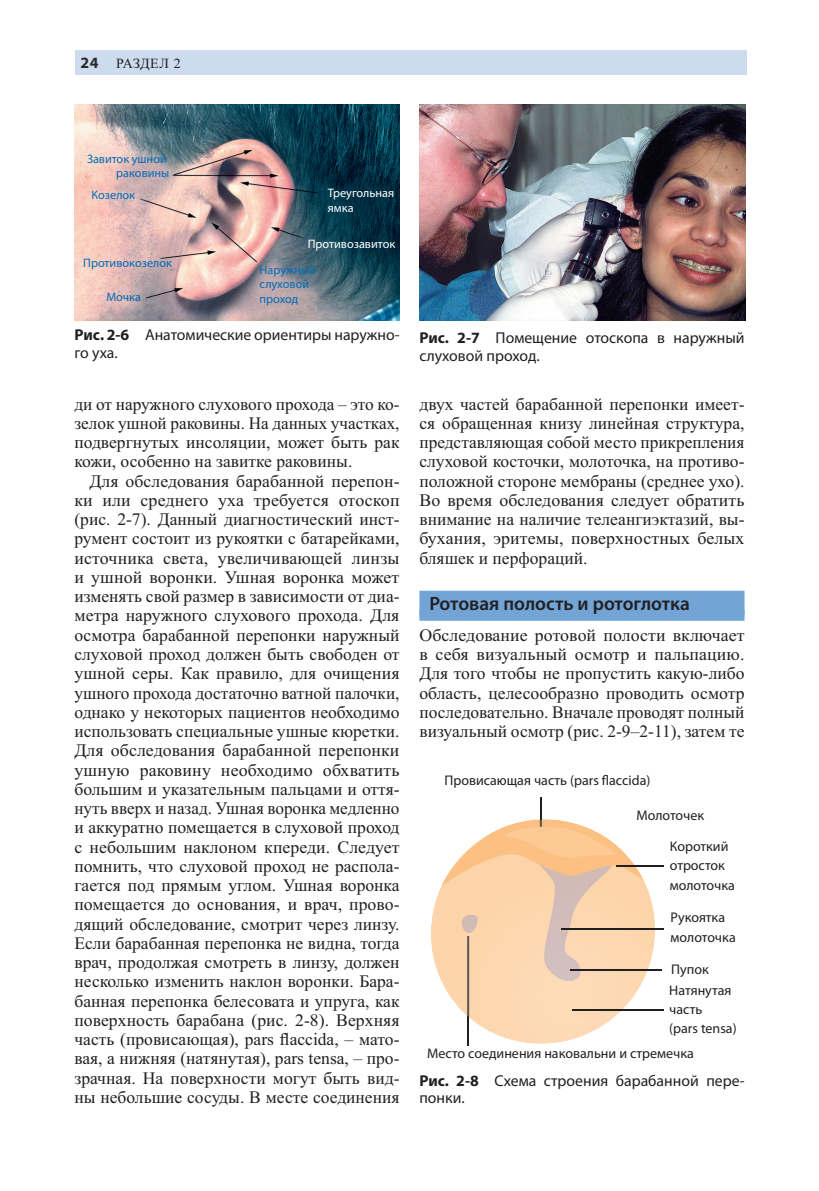
<style>
.page{position:relative;width:819px;height:1191px;background:#fff}
.page>*{position:absolute;margin:0;border:0;box-sizing:border-box;transform-origin:0 0}
.t1{font:600 19.25px "Myriad Pro";color:#231f20}
.t2{font:17.5px/19.2px "Times New Roman";color:#231f20;text-align:justify}
.t3{font:15.75px/17.5px "Myriad Pro";color:#231f20}
.t4{font:14px/19.2px "Myriad Pro";color:#231f20}
.t5{font:14px "Times New Roman";letter-spacing:.025em;color:#231f20}
.t6{font:12.25px/14.7px "Myriad Pro";color:#006bb6;text-align:right}
.t7{font:12.25px/14.7px "Myriad Pro";color:#fff}
.s1{font-family:"Myriad Pro";font-weight:700;font-size:15.75px;color:#2b292a}
.s2{font-weight:700}
</style>
<div class="page">
<div style="left:75px;top:50px;width:672px;height:24px;background:#cddbef"></div>
<div style="left:419px;top:590px;width:325px;height:25px;background:#73a4d6"></div>
<div style="left:419px;top:610px;width:325px;height:11px;background:#73a4d6"></div>
<img style="left:74px;top:104px;width:325px;height:216px">
<img style="left:419px;top:104px;width:326px;height:216px">
<hr style="left:467px;top:936px;width:2px;height:109px;background:#231f20">
<svg style="left:431px;top:879px;width:224px;height:164px"></svg>
<hr style="left:615px;top:865px;width:48px;height:2px;background:#231f20">
<hr style="left:561px;top:928px;width:103px;height:2px;background:#231f20">
<svg style="left:441px;top:797px;width:202px;height:220px"></svg>
<hr style="left:571px;top:969px;width:90px;height:2px;background:#231f20">
<hr style="left:572px;top:1009px;width:91px;height:2px;background:#231f20">
<p class="t5" style="left:80px;top:58px;width:102px"><span class="s1">24</span> РАЗДЕЛ 2</p>
<p class="t6" style="left:87px;top:152px;width:84px">Завиток ушной раковины</p>
<p class="t6" style="left:91px;top:188px;width:45px">Козелок</p>
<p class="t7" style="left:328px;top:187px;width:68px">Треугольная ямка</p>
<p class="t7" style="left:308px;top:237px;width:89px">Противозавиток</p>
<p class="t6" style="left:259px;top:263px;width:58px;text-align:left">Наружный слуховой проход</p>
<p class="t3" style="left:74px;top:328px;width:326px"><span class="s2">Рис. 2-6</span> Анатомические ориентиры наружно&shy;го уха.</p>
<p class="t3" style="left:419px;top:331px;width:326px"><span class="s2">Рис. 2-7</span> Помещение отоскопа в наружный слуховой проход.</p>
<p class="t6" style="left:83px;top:257px;width:90px">Противокозелок</p>
<p class="t6" style="left:106px;top:290px;width:36px">Мочка</p>
<p class="t2" style="left:74px;top:396px;width:326px">ди от наружного слухового прохода – это ко&shy;зелок ушной раковины. На данных участках, подвергнутых инсоляции, может быть рак кожи, особенно на завитке раковины.</p>
<p class="t2" style="left:74px;top:473px;width:326px;text-indent:15px">Для обследования барабанной перепон&shy;ки или среднего уха требуется отоскоп (рис. 2-7). Данный диагностический инст&shy;румент состоит из рукоятки с батарейками, источника света, увеличивающей линзы и ушной воронки. Ушная воронка может изменять свой размер в зависимости от диа&shy;метра наружного слухового прохода. Для осмотра барабанной перепонки наружный слуховой проход должен быть свободен от ушной серы. Как правило, для очищения ушного прохода достаточно ватной палочки, однако у некоторых пациентов необходимо использовать специальные ушные кюретки.<br>Для обследования барабанной перепонки ушную раковину необходимо обхватить большим и указательным пальцами и оття&shy;нуть вверх и назад. Ушная воронка медленно и аккуратно помещается в слуховой проход с небольшим наклоном кпереди. Следует помнить, что слуховой проход не распола&shy;гается под прямым углом. Ушная воронка помещается до основания, и врач, прово&shy;дящий обследование, смотрит через линзу.<br>Если барабанная перепонка не видна, тогда врач, продолжая смотреть в линзу, должен несколько изменить наклон воронки. Бара&shy;банная перепонка белесовата и упруга, как поверхность барабана (рис. 2-8). Верхняя часть (провисающая), pars flaccida, – мато&shy;вая, а нижняя (натянутая), pars tensa, – про&shy;зрачная. На поверхности могут быть вид&shy;ны небольшие сосуды. В месте соединения</p>
<p class="t2" style="left:419px;top:396px;width:326px">двух частей барабанной перепонки имеет&shy;ся обращенная книзу линейная структура, представляющая собой место прикрепления слуховой косточки, молоточка, на противо&shy;положной стороне мембраны (среднее ухо).<br>Во время обследования следует обратить внимание на наличие телеангиэктазий, вы&shy;бухания, эритемы, поверхностных белых бляшек и перфораций.</p>
<p class="t1" style="left:429px;top:596px;width:262px">Ротовая полость и ротоглотка</p>
<p class="t2" style="left:419px;top:627px;width:326px">Обследование ротовой полости включает в себя визуальный осмотр и пальпацию.<br>Для того чтобы не пропустить какую-либо область, целесообразно проводить осмотр последовательно. Вначале проводят полный визуальный осмотр (рис. 2-9–2-11), затем те</p>
<p class="t4" style="left:444px;top:771px;width:207px">Провисающая часть (pars flaсcida)</p>
<p class="t4" style="left:636px;top:806px;width:69px">Молоточек</p>
<p class="t4" style="left:669px;top:838px;width:67px">Короткий отросток молоточка</p>
<p class="t4" style="left:670px;top:909px;width:67px">Рукоятка молоточка</p>
<p class="t4" style="left:669px;top:961px;width:69px">Пупок<br>Натянутая часть<br>(pars tensa)</p>
<p class="t4" style="left:427px;top:1045px;width:268px">Место соединения наковальни и стремечка</p>
<p class="t3" style="left:419px;top:1073px;width:326px"><span class="s2">Рис. 2-8</span> Схема строения барабанной пере&shy;понки.</p>
</div>
